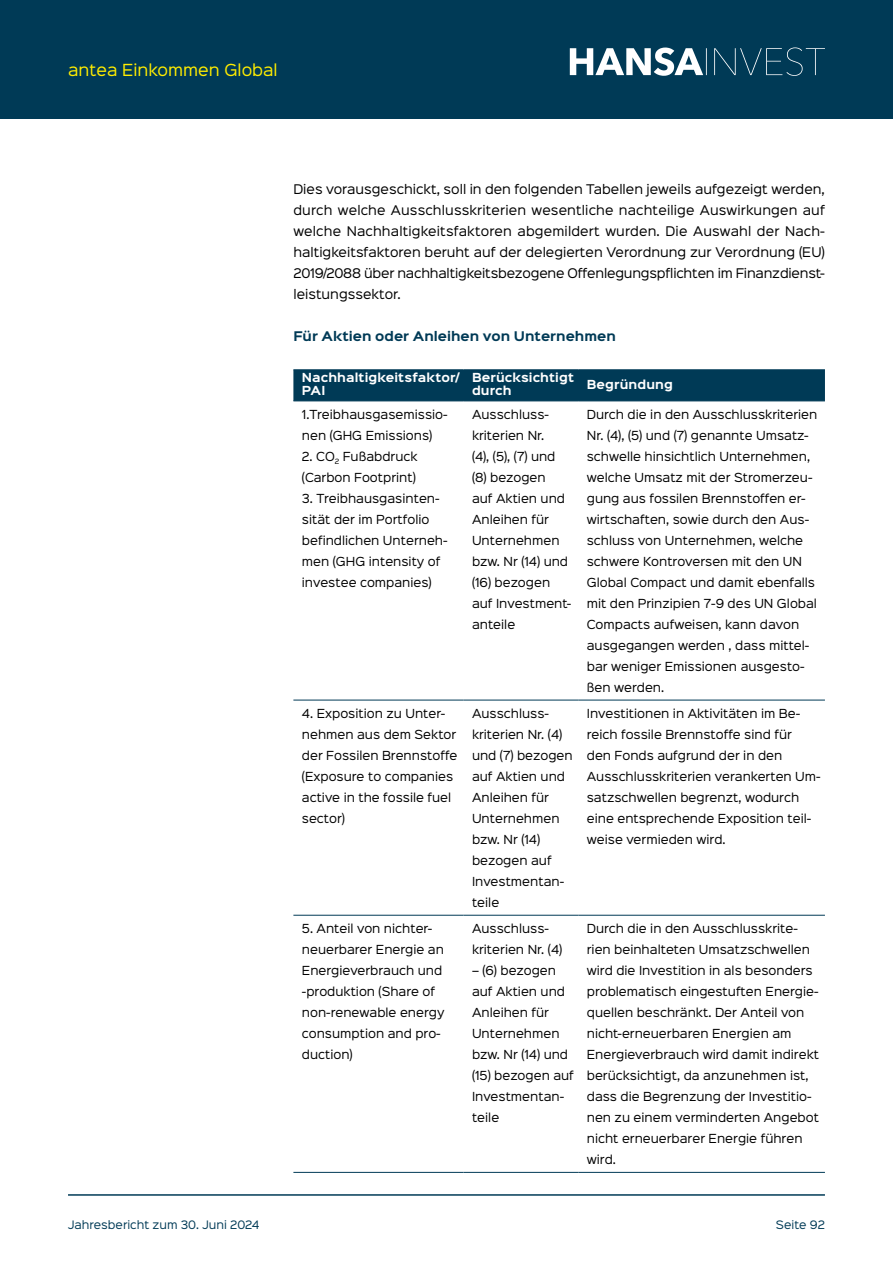
<style>
.page{position:relative;width:893px;height:1263px;background:#fff}
.page>*{position:absolute;margin:0;border:0;box-sizing:border-box;transform-origin:0 0}
.t1{font:15px "Sinkin Sans 400";color:#ffed00}
.t2{font:12px/21px "Sinkin Sans 400";letter-spacing:-.015em;color:#000;text-align:justify}
.t3{font:700 12px "Sinkin Sans 700";color:#003a56}
.t4{font:11.25px/21px "Sinkin Sans 400";color:#000}
.t5{font:700 11.25px/13.5px "Sinkin Sans 700";letter-spacing:.01em;color:#fff}
.t6{font:10.5px "Sinkin Sans 400";color:#003a56}
</style>
<div class="page">
<div style="left:0;top:0;width:893px;height:119px;background:#003a56"></div>
<svg style="left:570px;top:47px;width:255px;height:29px"></svg>
<hr style="left:68px;top:1194px;width:757px;height:2px;background:#003a56">
<div style="left:293px;top:370px;width:532px;height:30px;background:#003a56"></div>
<hr style="left:293px;top:400px;width:170px;height:1px;background:#003a56">
<hr style="left:463px;top:400px;width:115px;height:1px;background:#003a56">
<hr style="left:578px;top:400px;width:247px;height:1px;background:#003a56">
<hr style="left:293px;top:369px;width:170px;height:1px;background:#003a56">
<hr style="left:463px;top:369px;width:115px;height:1px;background:#003a56">
<hr style="left:578px;top:369px;width:247px;height:1px;background:#003a56">
<hr style="left:293px;top:700px;width:170px;height:1px;background:#003a56">
<hr style="left:463px;top:700px;width:115px;height:1px;background:#003a56">
<hr style="left:578px;top:700px;width:247px;height:1px;background:#003a56">
<hr style="left:293px;top:915px;width:170px;height:1px;background:#003a56">
<hr style="left:463px;top:915px;width:115px;height:1px;background:#003a56">
<hr style="left:578px;top:915px;width:247px;height:1px;background:#003a56">
<hr style="left:293px;top:1172px;width:170px;height:1px;background:#003a56">
<hr style="left:463px;top:1172px;width:115px;height:1px;background:#003a56">
<hr style="left:578px;top:1172px;width:247px;height:1px;background:#003a56">
<h1 class="t1" style="left:68px;top:57px;width:211px">antea Einkommen Global</h1>
<p class="t2" style="left:293px;top:178px;width:533px">Dies vorausgeschickt, soll in den folgenden Tabellen jeweils aufgezeigt werden, durch welche Ausschlusskriterien wesentliche nachteilige Auswirkungen auf welche Nachhaltigkeitsfaktoren abgemildert wurden. Die Auswahl der Nach&shy;haltigkeitsfaktoren beruht auf der delegierten Verordnung zur Verordnung (EU)<br>2019/2088 über nachhaltigkeitsbezogene Offenlegungspflichten im Finanzdienst&shy;leistungssektor.</p>
<p class="t3" style="left:293px;top:330px;width:324px">Für Aktien oder Anleihen von Unternehmen</p>
<p class="t5" style="left:302px;top:371px;width:159px">Nachhaltigkeitsfaktor/<br>PAI</p>
<p class="t5" style="left:472px;top:371px;width:104px">Berücksichtigt durch</p>
<p class="t5" style="left:587px;top:378px;width:88px">Begründung</p>
<p class="t4" style="left:302px;top:402px;width:147px">1.Treibhausgasemissio&shy;nen (GHG Emissions)</p>
<p class="t4" style="left:302px;top:444px;width:117px">2. CO<sub>2</sub> Fußabdruck (Carbon Footprint)</p>
<p class="t4" style="left:302px;top:486px;width:147px">3. Treibhausgasinten&shy;sität der im Portfolio befindlichen Unterneh&shy;men (GHG intensity of investee companies)</p>
<p class="t4" style="left:472px;top:402px;width:101px">Ausschluss&shy;kriterien Nr.<br>(4), (5), (7) und (8) bezogen<br>auf Aktien und<br>Anleihen für<br>Unternehmen bzw. Nr (14) und (16) bezogen auf Investment&shy;anteile</p>
<p class="t4" style="left:587px;top:403px;width:232px">Durch die in den Ausschlusskriterien Nr. (4), (5) und (7) genannte Umsatz&shy;schwelle hinsichtlich Unternehmen, welche Umsatz mit der Stromerzeu&shy;gung aus fossilen Brennstoffen er&shy;wirtschaften, sowie durch den Aus&shy;schluss von Unternehmen, welche schwere Kontroversen mit den UN Global Compact und damit ebenfalls mit den Prinzipien 7-9 des UN Global Compacts aufweisen, kann davon ausgegangen werden , dass mittel&shy;bar weniger Emissionen ausgesto&shy;ßen werden.</p>
<p class="t4" style="left:302px;top:702px;width:157px">4. Exposition zu Unter&shy;nehmen aus dem Sektor der Fossilen Brennstoffe (Exposure to companies active in the fossile fuel sector)</p>
<p class="t4" style="left:472px;top:702px;width:102px">Ausschluss&shy;kriterien Nr. (4) und (7) bezogen auf Aktien und<br>Anleihen für<br>Unternehmen bzw. Nr (14) bezogen auf<br>Investmentan&shy;teile</p>
<p class="t4" style="left:587px;top:702px;width:235px">Investitionen in Aktivitäten im Be&shy;reich fossile Brennstoffe sind für<br>den Fonds aufgrund der in den Ausschlusskriterien verankerten Um&shy;satzschwellen begrenzt, wodurch eine entsprechende Exposition teil&shy;weise vermieden wird.</p>
<p class="t4" style="left:302px;top:917px;width:144px">5. Anteil von nichter&shy;neuerbarer Energie an<br>Energieverbrauch und -produktion (Share of non-renewable energy consumption and pro&shy;duction)</p>
<p class="t4" style="left:472px;top:917px;width:92px">Ausschluss&shy;kriterien Nr. (4)</p>
<p class="t4" style="left:587px;top:917px;width:234px">Durch die in den Ausschlusskrite&shy;rien beinhalteten Umsatzschwellen wird die Investition in als besonders problematisch eingestuften Energie&shy;quellen beschränkt. Der Anteil von nicht-erneuerbaren Energien am Energieverbrauch wird damit indirekt berücksichtigt, da anzunehmen ist, dass die Begrenzung der Investitio&shy;nen zu einem verminderten Angebot nicht erneuerbarer Energie führen wird.</p>
<p class="t4" style="left:472px;top:959px;width:103px">– (6) bezogen auf Aktien und<br>Anleihen für<br>Unternehmen bzw. Nr (14) und (15) bezogen auf<br>Investmentan&shy;teile</p>
<p class="t6" style="left:68px;top:1216px;width:193px">Jahresbericht zum 30. Juni 2024</p>
<p class="t6" style="left:776px;top:1216px;width:50px">Seite 92</p>
</div>
